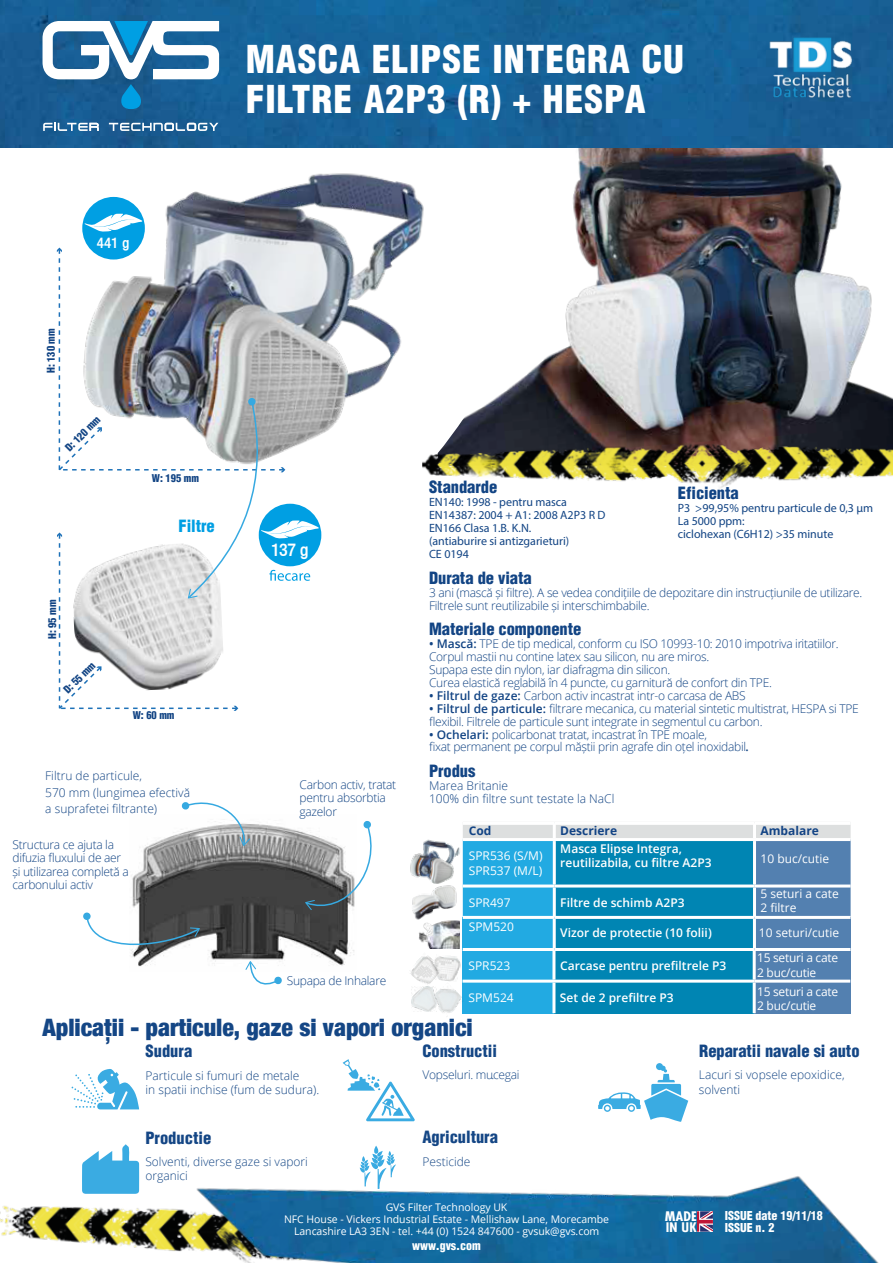
<style>
.page{position:relative;width:893px;height:1263px;background:#fff}
.page>*{position:absolute;margin:0;border:0;box-sizing:border-box;transform-origin:0 0}
.t1{font:900 condensed 37.5px/40.5px "Helvetica";letter-spacing:.025em;color:#fff}
.t2{font:900 condensed 24px "Helvetica Neue";color:#144685}
.t3{font:500 condensed 18px "Helvetica 67";color:#fff}
.t4{font:900 condensed 16.5px "Helvetica";letter-spacing:-.005em;color:#144685}
.t5{font:900 condensed 16.5px "Helvetica";letter-spacing:-.005em;color:#124484}
.t6{font:900 condensed 16.5px "Helvetica";letter-spacing:-.005em;color:#009fe3}
.t7{font:500 condensed 15px "Helvetica 67";color:#fff}
.t8{font:700 condensed 12.9px/10.5px "Futura";color:#fff;scale:1.13 1}
.t9{font:300 12px/12.9px "Open Sans";letter-spacing:-.025em;color:#124484}
.t10{font:12px/12.9px "Myriad Pro";letter-spacing:-.005em;color:#124484}
.t11{font:300 12px/14.4px "Open Sans";color:#144685}
.t12{font:600 12px/14.4px "Open Sans";color:#fff}
.t13{font:300 12px/16.5px "Open Sans";color:#124484}
.t14{font:12px/14.4px "Open Sans";color:#fff}
.t15{font:12px/14.4px "Open Sans";letter-spacing:-.025em;color:#fff}
.t16{font:900 condensed 12px/11.2px "Helvetica";letter-spacing:-.005em;color:#fff}
.t17{font:700 12px "Open Sans";color:#134485}
.t18{font:300 12px "Open Sans";letter-spacing:-.02em;color:#144685}
.t19{font:10.5px/12px "Open Sans";letter-spacing:-.005em;color:#fff;text-align:center}
.t20{font:900 condensed 10.5px "Helvetica";letter-spacing:-.005em;color:#124484}
.s1{font-weight:600}
</style>
<div class="page">
<img style="left:449px;top:148px;width:444px;height:291px">
<img style="left:447px;top:439px;width:446px;height:49px">
<img style="left:0;top:0;width:893px;height:148px">
<img style="left:131px;top:824px;width:223px;height:143px">
<img style="left:68px;top:146px;width:379px;height:330px">
<svg style="left:43px;top:123px;width:56px;height:8px"></svg>
<svg style="left:109px;top:123px;width:109px;height:8px"></svg>
<svg style="left:43px;top:21px;width:176px;height:88px"></svg>
<svg style="left:57px;top:248px;width:262px;height:463px"></svg>
<div style="left:82px;top:197px;width:63px;height:62px;background:#009fe3;border-radius:50%"></div>
<svg style="left:85px;top:214px;width:57px;height:18px"></svg>
<img style="left:767px;top:37px;width:86px;height:62px">
<svg style="left:83px;top:912px;width:8px;height:8px"></svg>
<svg style="left:85px;top:914px;width:116px;height:44px"></svg>
<svg style="left:181px;top:802px;width:69px;height:44px"></svg>
<svg style="left:245px;top:961px;width:37px;height:24px"></svg>
<svg style="left:304px;top:821px;width:68px;height:96px"></svg>
<div style="left:462px;top:981px;width:92px;height:32px;background:#22aae2"></div>
<div style="left:462px;top:949px;width:92px;height:32px;background:#22aae2"></div>
<div style="left:554px;top:981px;width:200px;height:32px;background:#0085b3"></div>
<div style="left:554px;top:949px;width:200px;height:32px;background:#0085b3"></div>
<div style="left:754px;top:981px;width:96px;height:32px;background:#5380b0"></div>
<div style="left:754px;top:949px;width:96px;height:32px;background:#5380b0"></div>
<hr style="left:754px;top:980px;width:96px;height:3px;background:#fff">
<hr style="left:462px;top:980px;width:92px;height:3px;background:#fff">
<hr style="left:552px;top:950px;width:3px;height:30px;background:#fff">
<hr style="left:753px;top:950px;width:3px;height:30px;background:#fff">
<hr style="left:552px;top:983px;width:3px;height:30px;background:#fff">
<hr style="left:753px;top:983px;width:3px;height:30px;background:#fff">
<hr style="left:554px;top:980px;width:200px;height:3px;background:#fff">
<hr style="left:462px;top:947px;width:92px;height:3px;background:#fff">
<img style="left:429px;top:982px;width:36px;height:32px">
<img style="left:412px;top:988px;width:25px;height:23px">
<img style="left:443px;top:956px;width:18px;height:25px">
<img style="left:410px;top:956px;width:33px;height:32px">
<svg style="left:463px;top:824px;width:388px;height:100px;background:#4ca2c7"></svg>
<img style="left:410px;top:833px;width:58px;height:52px">
<img style="left:410px;top:881px;width:48px;height:38px">
<img style="left:416px;top:919px;width:43px;height:29px">
<div style="left:463px;top:917px;width:91px;height:32px;background:#22aae2"></div>
<div style="left:554px;top:917px;width:200px;height:32px;background:#0085b3"></div>
<div style="left:754px;top:917px;width:96px;height:32px;background:#5380b0"></div>
<hr style="left:754px;top:916px;width:96px;height:3px;background:#fff">
<hr style="left:754px;top:948px;width:96px;height:3px;background:#fff">
<hr style="left:463px;top:916px;width:91px;height:3px;background:#fff">
<hr style="left:554px;top:916px;width:200px;height:3px;background:#fff">
<hr style="left:553px;top:919px;width:3px;height:29px;background:#fff">
<hr style="left:753px;top:919px;width:3px;height:29px;background:#fff">
<hr style="left:463px;top:948px;width:91px;height:3px;background:#fff">
<hr style="left:554px;top:948px;width:200px;height:3px;background:#fff">
<svg style="left:343px;top:1059px;width:72px;height:62px"></svg>
<svg style="left:82px;top:1144px;width:57px;height:48px"></svg>
<svg style="left:71px;top:1069px;width:68px;height:40px"></svg>
<svg style="left:598px;top:1063px;width:90px;height:59px"></svg>
<img style="left:0;top:1192px;width:183px;height:60px">
<img style="left:183px;top:1145px;width:696px;height:118px">
<svg style="left:697px;top:1211px;width:16px;height:21px"></svg>
<p class="t7" style="left:97px;top:234px;width:34px">441 g</p>
<p class="t20" style="left:44px;top:373px;width:46px;rotate:-90deg">H: 130 mm</p>
<p class="t20" style="left:62px;top:445px;width:46px;rotate:-45deg">D: 120 mm</p>
<h1 class="t1" style="left:246px;top:38px;width:440px">MASCA ELIPSE INTEGRA CU<br>FILTRE A2P3 (R) + HESPA</h1>
<p class="t20" style="left:152px;top:471px;width:48px">W: 195 mm</p>
<p class="t20" style="left:46px;top:639px;width:41px;rotate:-90deg">H: 95 mm</p>
<p class="t20" style="left:61px;top:687px;width:41px;rotate:-45deg">D: 55 mm</p>
<h3 class="t6" style="left:178px;top:516px;width:38px">Filtre</h3>
<p class="t20" style="left:133px;top:709px;width:43px">W: 60 mm</p>
<h3 class="t3" style="left:271px;top:539px;width:39px">137 g</h3>
<p class="t13" style="left:45px;top:767px;width:146px">Filtru de particule,<br>570 mm (lungimea efectivă a suprafetei filtrante)</p>
<p class="t9" style="left:300px;top:777px;width:98px;line-height:13.5px">Carbon activ, tratat pentru absorbtia gazelor</p>
<p class="t9" style="left:13px;top:837px;width:118px;line-height:13.5px">Structura ce ajuta la difuzia fluxului de aer și utilizarea completă a carbonului activ</p>
<p class="t9" style="left:287px;top:974px;width:101px">Supapa de Inhalare</p>
<h3 class="t5" style="left:429px;top:477px;width:70px">Standarde</h3>
<p class="t10" style="left:429px;top:496px;width:178px">EN140: 1998 - pentru masca<br>EN14387: 2004 + A1: 2008 A2P3 R D<br>EN166 Clasa 1.B. K.N.<br>(antiaburire si antizgarieturi)<br>CE 0194</p>
<h3 class="t5" style="left:429px;top:567px;width:104px">Durata de viata</h3>
<p class="t9" style="left:429px;top:585px;width:435px">3 ani (mască și filtre). A se vedea condițiile de depozitare din instrucțiunile de utilizare.<br>Filtrele sunt reutilizabile și interschimbabile.</p>
<h3 class="t5" style="left:429px;top:619px;width:154px">Materiale componente</h3>
<p class="t9" style="left:429px;top:637px;width:411px"><span class="s1">• Mască:</span> TPE de tip medical, conform cu ISO 10993-10: 2010 impotriva iritatiilor.<br>Corpul mastii nu contine latex sau silicon, nu are miros.<br>Supapa este din nylon, iar diafragma din silicon.<br>Curea elastică reglabilă în 4 puncte, cu garnitură de confort din TPE.</p>
<p class="t9" style="left:429px;top:689px;width:318px"><span class="s1">• Filtrul de gaze:</span> Carbon activ incastrat intr-o carcasa de ABS</p>
<p class="t9" style="left:429px;top:702px;width:431px"><span class="s1">• Filtrul de particule:</span> filtrare mecanica, cu material sintetic multistrat, HESPA si TPE flexibil. Filtrele de particule sunt integrate in segmentul cu carbon.</p>
<p class="t9" style="left:429px;top:727px;width:321px"><span class="s1">• Ochelari:</span> policarbonat tratat, incastrat în TPE moale,<br>fixat permanent pe corpul măștii prin agrafe din oțel inoxidabil<span class="s1">.</span></p>
<h3 class="t5" style="left:429px;top:761px;width:48px">Produs</h3>
<p class="t13" style="left:429px;top:779px;width:187px;line-height:12.9px">Marea Britanie<br>100% din filtre sunt testate la NaCl</p>
<h3 class="t5" style="left:678px;top:483px;width:62px">Eficienta</h3>
<p class="t10" style="left:678px;top:502px;width:197px">P3 &gt;99,95% pentru particule de 0,3 μm<br>La 5000 ppm:<br>ciclohexan (C6H12) &gt;35 minute</p>
<p class="t17" style="left:469px;top:822px;width:24px">Cod</p>
<p class="t17" style="left:560px;top:822px;width:58px">Descriere</p>
<p class="t17" style="left:760px;top:822px;width:60px">Ambalare</p>
<p class="t12" style="left:560px;top:841px;width:153px">Masca Elipse Integra, reutilizabila, cu filtre A2P3</p>
<p class="t12" style="left:560px;top:895px;width:126px">Filtre de schimb A2P3</p>
<p class="t14" style="left:469px;top:848px;width:75px">SPR536 (S/M)<br>SPR537 (M/L)</p>
<p class="t14" style="left:469px;top:890px;width:47px;line-height:24.2px">SPR497<br>SPM520</p>
<p class="t14" style="left:760px;top:851px;width:70px">10 buc/cutie</p>
<p class="t14" style="left:760px;top:886px;width:80px">5 seturi a cate<br>2 filtre</p>
<p class="t12" style="left:560px;top:925px;width:153px">Vizor de protectie (10 folii)</p>
<p class="t14" style="left:759px;top:925px;width:82px">10 seturi/cutie</p>
<p class="t14" style="left:468px;top:958px;width:43px">SPR523</p>
<p class="t15" style="left:757px;top:950px;width:82px">15 seturi a cate<br>2 buc/cutie</p>
<p class="t14" style="left:468px;top:990px;width:47px">SPM524</p>
<p class="t12" style="left:560px;top:990px;width:115px">Set de 2 prefiltre P3</p>
<p class="t12" style="left:560px;top:958px;width:168px">Carcase pentru prefiltrele P3</p>
<p class="t15" style="left:757px;top:984px;width:82px">15 seturi a cate<br>2 buc/cutie</p>
<h2 class="t2" style="left:43px;top:1007px;width:432px">Aplicații - particule, gaze si vapori organici</h2>
<h3 class="t4" style="left:146px;top:1041px;width:48px">Sudura</h3>
<h3 class="t4" style="left:422px;top:1041px;width:76px">Constructii</h3>
<p class="t11" style="left:146px;top:1068px;width:175px">Particule si fumuri de metale<br>in spatii inchise (fum de sudura).</p>
<p class="t18" style="left:422px;top:1067px;width:99px">Vopseluri. mu.cegai</p>
<h3 class="t4" style="left:145px;top:1128px;width:67px">Productie</h3>
<p class="t11" style="left:145px;top:1154px;width:164px">Solventi, diverse gaze si vapori organici</p>
<h3 class="t4" style="left:422px;top:1126px;width:77px">Agricultura</h3>
<p class="t11" style="left:422px;top:1154px;width:50px">Pesticide</p>
<p class="t19" style="left:284px;top:1201px;width:326px">GVS Filter Technology UK<br>NFC House - Vickers Industrial Estate - Mellishaw Lane, Morecambe<br>Lancashire LA3 3EN - tel. +44 (0) 1524 847600 - gvsuk@gvs.com</p>
<p class="t16" style="left:412px;top:1239px;width:70px">www.gvs.com</p>
<h3 class="t4" style="left:699px;top:1041px;width:162px">Reparatii navale si auto</h3>
<p class="t11" style="left:699px;top:1067px;width:147px">Lacuri si vopsele epoxidice, solventi</p>
<p class="t8" style="left:665px;top:1211px;width:29px">MADE<br>IN UK</p>
<p class="t16" style="left:725px;top:1210px;width:99px">ISSUE date 19/11/18<br>ISSUE n. 2</p>
</div>
